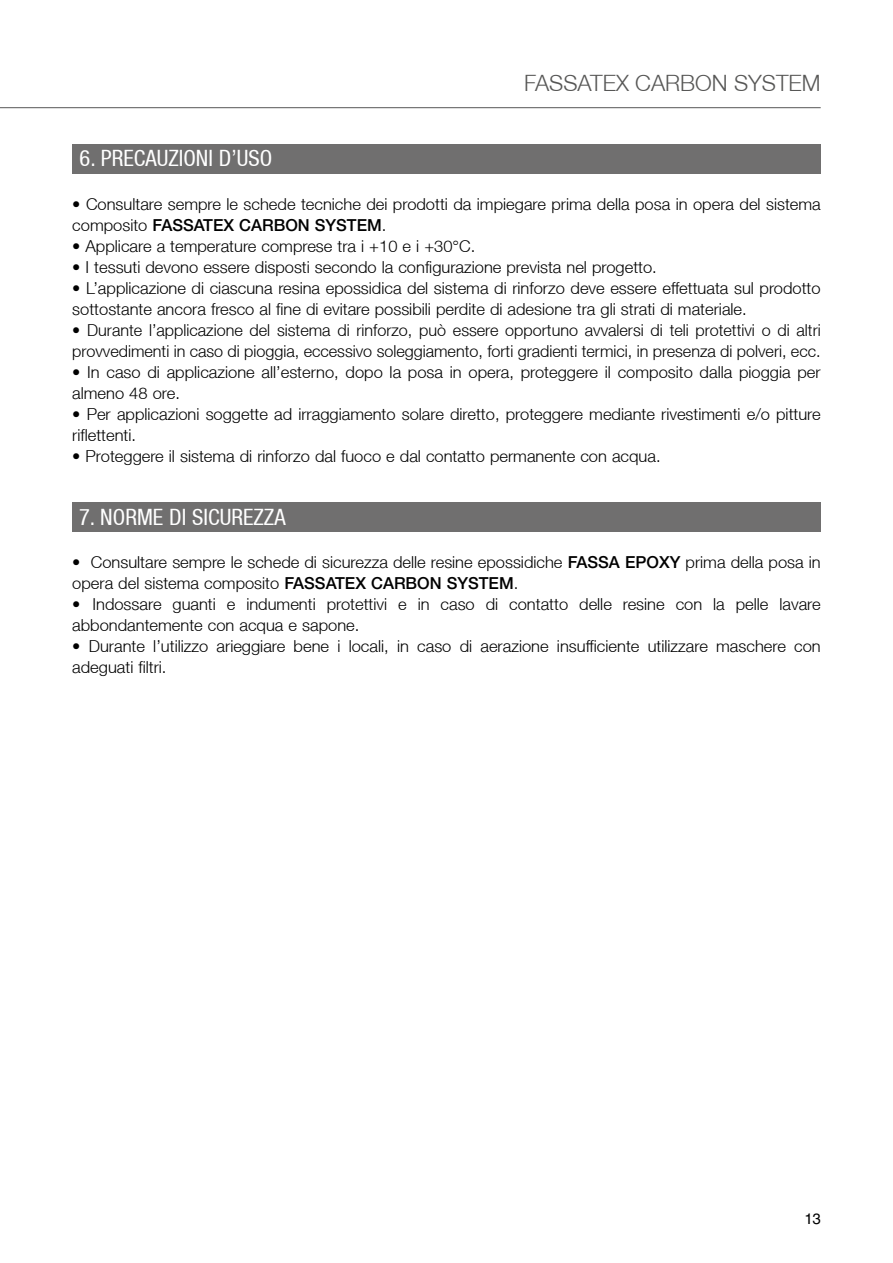
<style>
.page{position:relative;width:893px;height:1263px;background:#fff}
.page>*{position:absolute;margin:0;border:0;box-sizing:border-box;transform-origin:0 0}
.t1{font:condensed 22.5px "Helvetica Neue LT";color:#fff}
.t2{font:300 22.5px "Helvetica Neue LT";color:#575756}
.t3{font:300 16.5px/21px "Helvetica Neue LT";color:#000}
.t4{font:15px "Helvetica LT Std";color:#000}
.s1{font-weight:500}
</style>
<div class="page">
<hr style="left:0;top:107px;width:821px;height:1px;background:#575756">
<div style="left:72px;top:144px;width:749px;height:29px;background:#706f6f"></div>
<div style="left:72px;top:502px;width:749px;height:30px;background:#706f6f"></div>
<h1 class="t1" style="left:80px;top:145px;width:194px">6. PRECAUZIONI D’USO</h1>
<h1 class="t2" style="left:524px;top:69px;width:298px">FASSATEX CARBON SYSTEM</h1>
<p class="t3" style="left:72px;top:193px;width:750px">• Consultare sempre le schede tecniche dei prodotti da impiegare prima della posa in opera del sistema composito <span class="s1">FASSATEX CARBON SYSTEM</span>.</p>
<p class="t3" style="left:72px;top:235px;width:405px">• Applicare a temperature comprese tra i +10 e i +30°C.</p>
<p class="t3" style="left:72px;top:256px;width:586px">• I tessuti devono essere disposti secondo la configurazione prevista nel progetto.</p>
<p class="t3" style="left:72px;top:277px;width:750px">• L’applicazione di ciascuna resina epossidica del sistema di rinforzo deve essere effettuata sul prodotto sottostante ancora fresco al fine di evitare possibili perdite di adesione tra gli strati di materiale.</p>
<p class="t3" style="left:72px;top:319px;width:750px">• Durante l’applicazione del sistema di rinforzo, può essere opportuno avvalersi di teli protettivi o di altri provvedimenti in caso di pioggia, eccessivo soleggiamento, forti gradienti termici, in presenza di polveri, ecc.</p>
<p class="t3" style="left:72px;top:361px;width:750px">• In caso di applicazione all’esterno, dopo la posa in opera, proteggere il composito dalla pioggia per almeno 48 ore.</p>
<p class="t3" style="left:72px;top:403px;width:750px">• Per applicazioni soggette ad irraggiamento solare diretto, proteggere mediante rivestimenti e/o pitture riflettenti.</p>
<p class="t3" style="left:72px;top:445px;width:590px">• Proteggere il sistema di rinforzo dal fuoco e dal contatto permanente con acqua.</p>
<h1 class="t1" style="left:79px;top:504px;width:208px">7. NORME DI SICUREZZA</h1>
<p class="t3" style="left:72px;top:552px;width:750px">• Consultare sempre le schede di sicurezza delle resine epossidiche <span class="s1">FASSA EPOXY</span> prima della posa in opera del sistema composito <span class="s1">FASSATEX CARBON SYSTEM</span>.</p>
<p class="t3" style="left:72px;top:594px;width:750px">• Indossare guanti e indumenti protettivi e in caso di contatto delle resine con la pelle lavare abbondantemente con acqua e sapone.</p>
<p class="t3" style="left:72px;top:636px;width:750px">• Durante l’utilizzo arieggiare bene i locali, in caso di aerazione insufficiente utilizzare maschere con adeguati filtri.</p>
<p class="t4" style="left:805px;top:1210px;width:18px">13</p>
</div>
